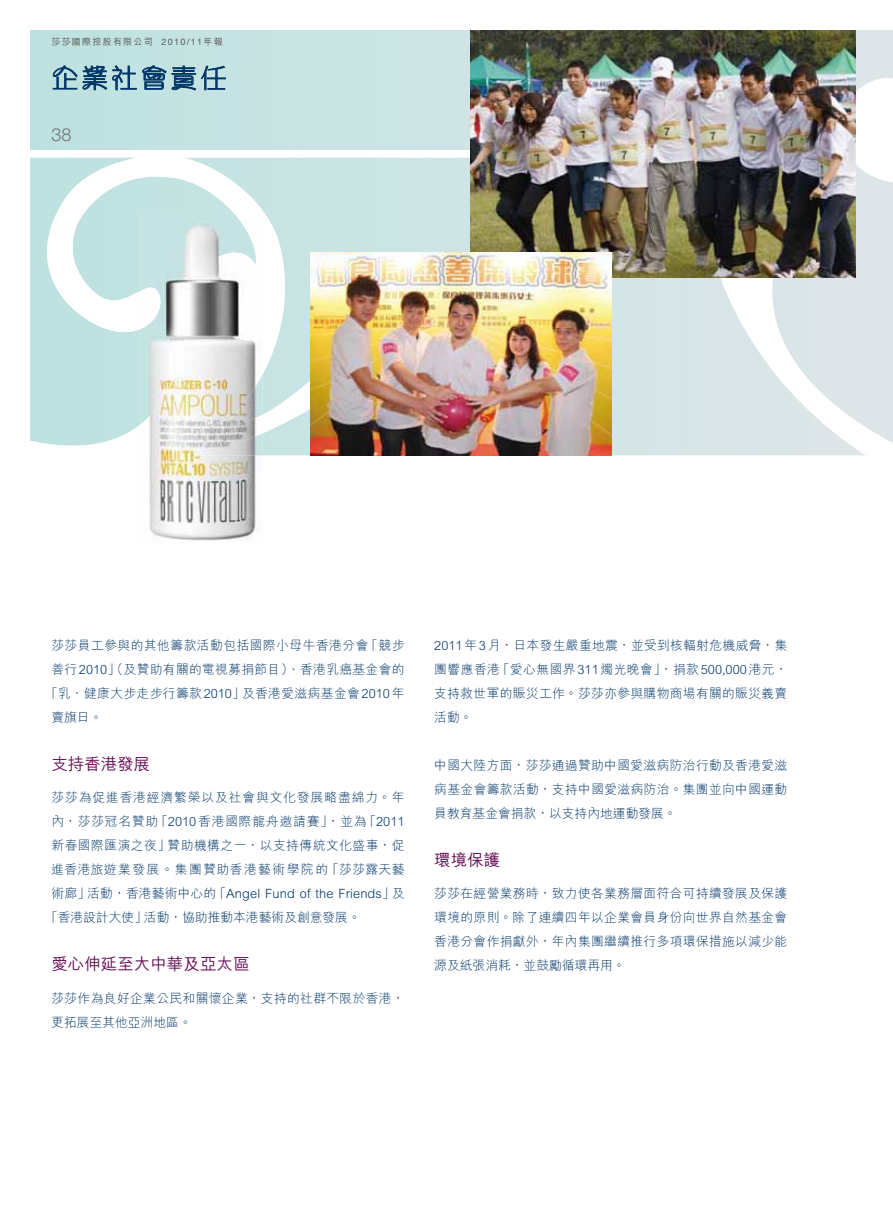
<style>
.page{position:relative;width:893px;height:1212px;background:#fff}
.page>*{position:absolute;margin:0;border:0;box-sizing:border-box;transform-origin:0 0}
.t1{font:27px "M Gentle HK Light E Ten B5 H";letter-spacing:.1em;color:#003567}
.t2{font:300 18px "Helvetica Neue LT Std";color:#717171}
.t3{font:16.5px "M Hei HK Medium E Ten B5 H";color:#660f55}
.t4{font:12.75px/24px "M Hei HK Light E Ten B5 H";letter-spacing:.03em;color:#003567;text-align:justify}
.t5{font:12.75px "M Hei HK Light E Ten B5 H";letter-spacing:.01em;color:#003567}
.t6{font:12.75px "M Hei HK Light E Ten B5 H";letter-spacing:.065em;color:#003567}
.t7{font:12.75px "M Hei HK Light E Ten B5 H";letter-spacing:.07em;color:#003567}
.t8{font:12.75px "M Hei HK Light E Ten B5 H";letter-spacing:.12em;color:#003567}
.t9{font:12.75px "M Hei HK Light E Ten B5 H";color:#003567}
.t10{font:9px "M Hei HK Medium E Ten B5 H";letter-spacing:.14em;color:#595857}
.s1{font-family:"Helvetica Neue LT Std"}
</style>
<div class="page">
<div style="left:611px;top:277px;width:35px;height:178px;background:#d5e5e6"></div>
<div style="left:30px;top:30px;width:862px;height:119px;background:#c7e4e2"></div>
<svg style="left:30px;top:102px;width:457px;height:354px;fill:#c7e4e3"></svg>
<svg style="left:646px;top:30px;width:246px;height:426px;background:#e0e8ea"></svg>
<svg style="left:53px;top:66px;width:24px;height:23px"></svg>
<svg style="left:83px;top:65px;width:143px;height:25px"></svg>
<img style="left:470px;top:30px;width:385px;height:247px">
<img style="left:149px;top:466px;width:107px;height:75px">
<img style="left:141px;top:213px;width:121px;height:253px">
<img style="left:311px;top:253px;width:300px;height:202px">
<p class="t10" style="left:51px;top:38px;width:173px">莎莎國際控股有限公司 <span class="s1">2010/11</span>年報</p>
<h1 class="t1" style="left:51px;top:68px;width:177px">企業社會責任</h1>
<h2 class="t2" style="left:51px;top:128px;width:22px">38</h2>
<p class="t4" style="left:51px;top:635px;width:354px">莎莎員工參與的其他籌款活動包括國際小母牛香港分會「競步</p>
<p class="t4" style="left:51px;top:659px;width:354px">善行2010」（及贊助有關的電視募捐節目）、香港乳癌基金會的</p>
<p class="t4" style="left:45px;top:683px;width:361px">「乳．健康大步走步行籌款2010」及香港愛滋病基金會2010年</p>
<p class="t4" style="left:51px;top:707px;width:52px">賣旗日。</p>
<p class="t3" style="left:51px;top:757px;width:100px">支持香港發展</p>
<p class="t7" style="left:51px;top:793px;width:354px">莎莎為促進香港經濟繁榮以及社會與文化發展略盡綿力。年</p>
<p class="t6" style="left:51px;top:817px;width:354px">內，莎莎冠名贊助「2010香港國際龍舟邀請賽」，並為「2011</p>
<p class="t4" style="left:51px;top:835px;width:355px">新春國際匯演之夜」贊助機構之一，以支持傳統文化盛事，促</p>
<p class="t8" style="left:51px;top:865px;width:354px">進香港旅遊業發展。集團贊助香港藝術學院的「莎莎露天藝</p>
<p class="t5" style="left:51px;top:889px;width:354px">術廊」活動，香港藝術中心的「Angel Fund of the Friends」及</p>
<p class="t9" style="left:45px;top:913px;width:317px">「香港設計大使」活動，協助推動本港藝術及創意發展。</p>
<p class="t3" style="left:51px;top:958px;width:199px">愛心伸延至大中華及亞太區</p>
<p class="t4" style="left:51px;top:988px;width:354px">莎莎作為良好企業公民和關懷企業，支持的社群不限於香港，更拓展至其他亞洲地區。</p>
<p class="t4" style="left:434px;top:635px;width:354px">2011年3月，日本發生嚴重地震，並受到核輻射危機威脅，集團響應香港「愛心無國界311燭光晚會」，捐款500,000港元，支持救世軍的賑災工作。莎莎亦參與購物商場有關的賑災義賣活動。</p>
<p class="t4" style="left:434px;top:755px;width:354px">中國大陸方面，莎莎通過贊助中國愛滋病防治行動及香港愛滋病基金會籌款活動，支持中國愛滋病防治。集團並向中國運動員教育基金會捐款，以支持內地運動發展。</p>
<p class="t3" style="left:434px;top:853px;width:67px">環境保護</p>
<p class="t4" style="left:434px;top:883px;width:354px">莎莎在經營業務時，致力使各業務層面符合可持續發展及保護環境的原則。除了連續四年以企業會員身份向世界自然基金會香港分會作捐獻外，年內集團繼續推行多項環保措施以減少能源及紙張消耗，並鼓勵循環再用。</p>
</div>
